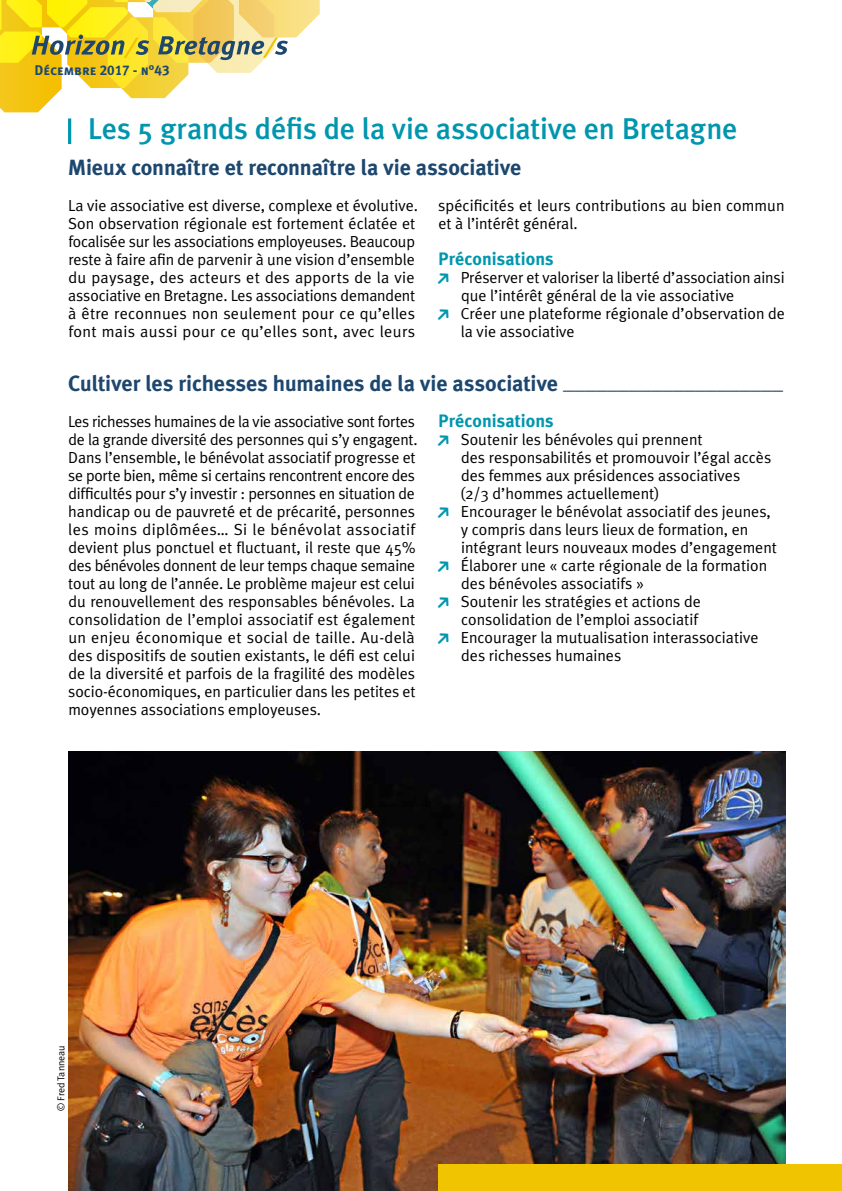
<style>
.page{position:relative;width:842px;height:1191px;background:#fff}
.page>*{position:absolute;margin:0;border:0;box-sizing:border-box;transform-origin:0 0}
.t1{font:500 30px "Meta Plus";letter-spacing:-.005em;color:#0096ae}
.t2{font:700 22px "Meta Plus";letter-spacing:-.005em;color:#1d476e}
.t3{font:700 18px "Meta Plus";letter-spacing:.005em;color:#0096ae}
.t4{font:16px/18px "Meta Plus Normal";color:#000}
.t5{font:14px "Meta Plus Bold Caps";color:#1d476e}
.t6{font:10px "Meta Plus Normal";color:#000}
</style>
<div class="page">
<img style="left:68px;top:751px;width:717px;height:440px">
<svg style="left:0;top:0;width:320px;height:113px"></svg>
<hr style="left:68px;top:118px;width:3px;height:26px;background:#0096ae">
<div style="left:438px;top:1164px;width:404px;height:27px;background:#f0c400"></div>
<p class="t5" style="left:35px;top:62px;width:136px">Décembre 2017 - n°43</p>
<h1 class="t1" style="left:88px;top:111px;width:651px">Les 5 grands défis de la vie associative en Bretagne</h1>
<h2 class="t2" style="left:68px;top:155px;width:455px">Mieux connaître et reconnaître la vie associative</h2>
<p class="t4" style="left:68px;top:196px;width:351px">La vie associative est diverse, complexe et évolutive.<br>Son observation régionale est fortement éclatée et focalisée sur les associations employeuses. Beaucoup reste à faire afin de parvenir à une vision d’ensemble du paysage, des acteurs et des apports de la vie associative en Bretagne. Les associations demandent à être reconnues non seulement pour ce qu’elles font mais aussi pour ce qu’elles sont, avec leurs</p>
<p class="t4" style="left:438px;top:196px;width:348px">spécificités et leurs contributions au bien commun et à l’intérêt général.</p>
<p class="t3" style="left:438px;top:249px;width:117px">Préconisations</p>
<p class="t4" style="left:461px;top:268px;width:326px">Préserver et valoriser la liberté d’association ainsi que l’intérêt général de la vie associative<br>Créer une plateforme régionale d’observation de la vie associative</p>
<h2 class="t2" style="left:68px;top:371px;width:716px">Cultiver les richesses humaines de la vie associative ____________________</h2>
<p class="t4" style="left:68px;top:412px;width:351px">Les richesses humaines de la vie associative sont fortes de la grande diversité des personnes qui s’y engagent.<br>Dans l’ensemble, le bénévolat associatif progresse et se porte bien, même si certains rencontrent encore des difficultés pour s’y investir : personnes en situation de handicap ou de pauvreté et de précarité, personnes les moins diplômées… Si le bénévolat associatif devient plus ponctuel et fluctuant, il reste que 45% des bénévoles donnent de leur temps chaque semaine tout au long de l’année. Le problème majeur est celui du renouvellement des responsables bénévoles. La consolidation de l’emploi associatif est également un enjeu économique et social de taille. Au-delà des dispositifs de soutien existants, le défi est celui de la diversité et parfois de la fragilité des modèles socio-économiques, en particulier dans les petites et moyennes associations employeuses.</p>
<p class="t3" style="left:438px;top:411px;width:117px">Préconisations</p>
<p class="t4" style="left:460px;top:430px;width:318px">Soutenir les bénévoles qui prennent<br>des responsabilités et promouvoir l’égal accès des femmes aux présidences associatives<br>(2/3 d’hommes actuellement)<br>Encourager le bénévolat associatif des jeunes, y compris dans leurs lieux de formation, en intégrant leurs nouveaux modes d’engagement Élaborer une « carte régionale de la formation des bénévoles associatifs »<br>Soutenir les stratégies et actions de consolidation de l’emploi associatif Encourager la mutualisation interassociative des richesses humaines</p>
<p class="t6" style="left:55px;top:1111px;width:67px;rotate:-90deg">© Fred Tanneau</p>
</div>
